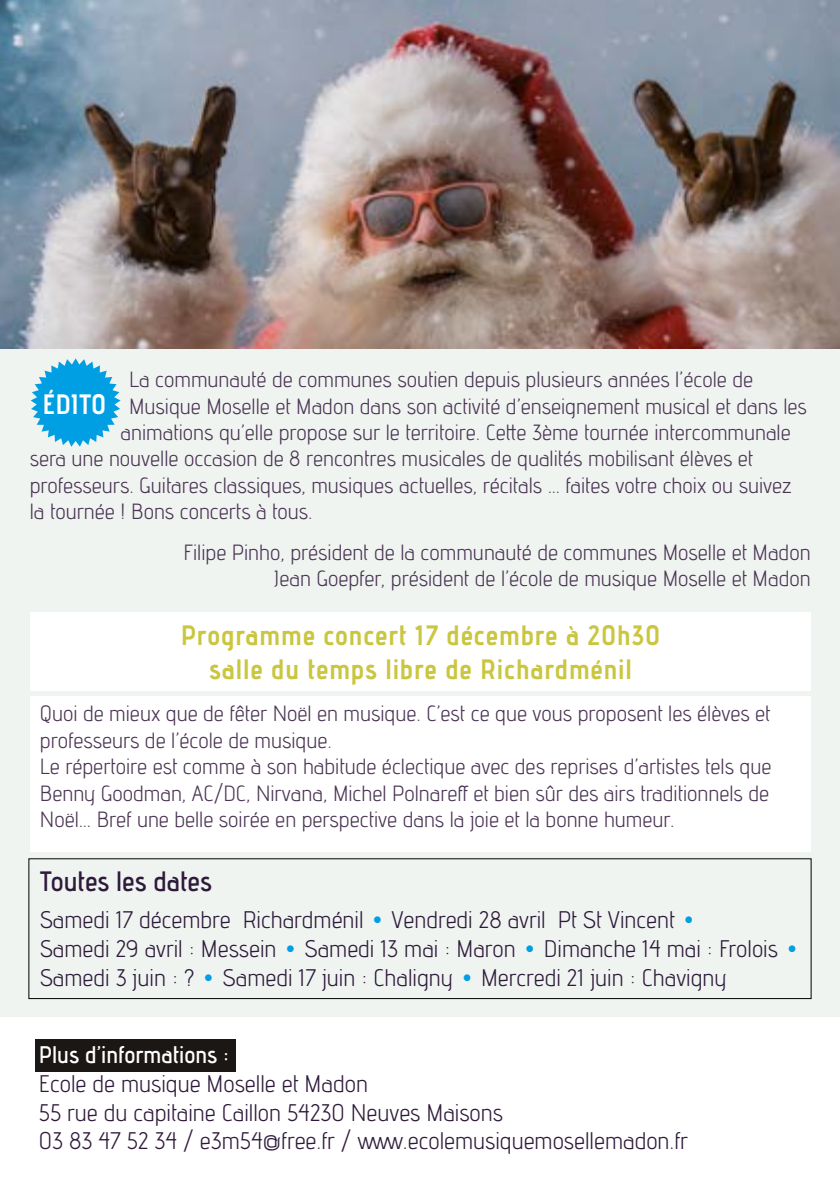
<style>
.page{position:relative;width:840px;height:1191px;background:#fff}
.page>*{position:absolute;margin:0;border:0;box-sizing:border-box;transform-origin:0 0}
.t1{font:28px/33.6px "adventpro Bd 3";letter-spacing:.03em;color:#cac640;text-align:center}
.t2{font:28px "adventpro Bd 2";color:#2e1a3a}
.t3{font:28px "adventpro Bd 3";color:#fff}
.t4{font:24px/28.8px "adventpro Re";color:#2e1a3a}
.t5{font:24px "adventpro Bd 2";color:#fff}
.t6{font:22px/26.4px "adventpro Re";color:#4a3453}
.s1{font-family:"Eras ITC";font-weight:500;color:#009fe3}
</style>
<div class="page">
<div style="left:0;top:0;width:839px;height:1191px;background:#f0f4f1"></div>
<div style="left:30px;top:612px;width:780px;height:79px;background:#fff"></div>
<div style="left:30px;top:696px;width:780px;height:156px;background:#fff"></div>
<div style="left:0;top:1017px;width:839px;height:174px;background:#fff"></div>
<div style="left:35px;top:1039px;width:200px;height:32px;background:#1a1715"></div>
<div style="left:28px;top:858px;width:783px;height:141px;border:1px solid #000"></div>
<svg style="left:31px;top:358px;width:89px;height:89px"></svg>
<img style="left:0;top:0;width:839px;height:349px">
<p class="t6" style="left:129px;top:366px;width:625px">La communauté de communes soutien depuis plusieurs années l’école de</p>
<p class="t6" style="left:129px;top:392px;width:679px">Musique Moselle et Madon dans son activité d’enseignement musical et dans les</p>
<p class="t6" style="left:120px;top:418px;width:671px">animations qu’elle propose sur le territoire. Cette 3ème tournée intercommunale</p>
<p class="t6" style="left:30px;top:445px;width:724px">sera une nouvelle occasion de 8 rencontres musicales de qualités mobilisant élèves et</p>
<p class="t6" style="left:30px;top:471px;width:763px">professeurs. Guitares classiques, musiques actuelles, récitals … faites votre choix ou suivez</p>
<p class="t6" style="left:30px;top:498px;width:284px">la tournée ! Bons concerts à tous.</p>
<p class="t6" style="left:183px;top:538px;width:628px;text-align:right">Filipe Pinho, président de la communauté de communes Moselle et Madon<br>Jean Goepfer, président de l’école de musique Moselle et Madon</p>
<p class="t3" style="left:43px;top:387px;width:65px">ÉDITO</p>
<p class="t1" style="left:181px;top:618px;width:480px">Programme concert 17 décembre à 20h30 salle du temps libre de Richardménil</p>
<p class="t6" style="left:40px;top:700px;width:732px">Quoi de mieux que de fêter Noël en musique. C’est ce que vous proposent les élèves et professeurs de l’école de musique.<br>Le répertoire est comme à son habitude éclectique avec des reprises d’artistes tels que Benny Goodman, AC/DC, Nirvana, Michel Polnareff et bien sûr des airs traditionnels de Noël… Bref une belle soirée en perspective dans la joie et la bonne humeur.</p>
<p class="t2" style="left:40px;top:864px;width:174px">Toutes les dates</p>
<p class="t4" style="left:40px;top:904px;width:761px">Samedi 17 décembre Richardménil <span class="s1">•</span> Vendredi 28 avril Pt St Vincent <span class="s1">•<br></span>Samedi 29 avril : Messein <span class="s1">•</span> Samedi 13 mai : Maron <span class="s1">•</span> Dimanche 14 mai : Frolois <span class="s1">•<br></span>Samedi 3 juin : ? <span class="s1">•</span> Samedi 17 juin : Chaligny <span class="s1">•</span> Mercredi 21 juin : Chavigny</p>
<p class="t5" style="left:39px;top:1040px;width:192px">Plus d’informations :</p>
<p class="t4" style="left:39px;top:1068px;width:650px">Ecole de musique Moselle et Madon<br>55 rue du capitaine Caillon 54230 Neuves Maisons<br>03 83 47 52 34 / e3m54@free.fr / www.ecolemusiquemosellemadon.fr</p>
</div>
